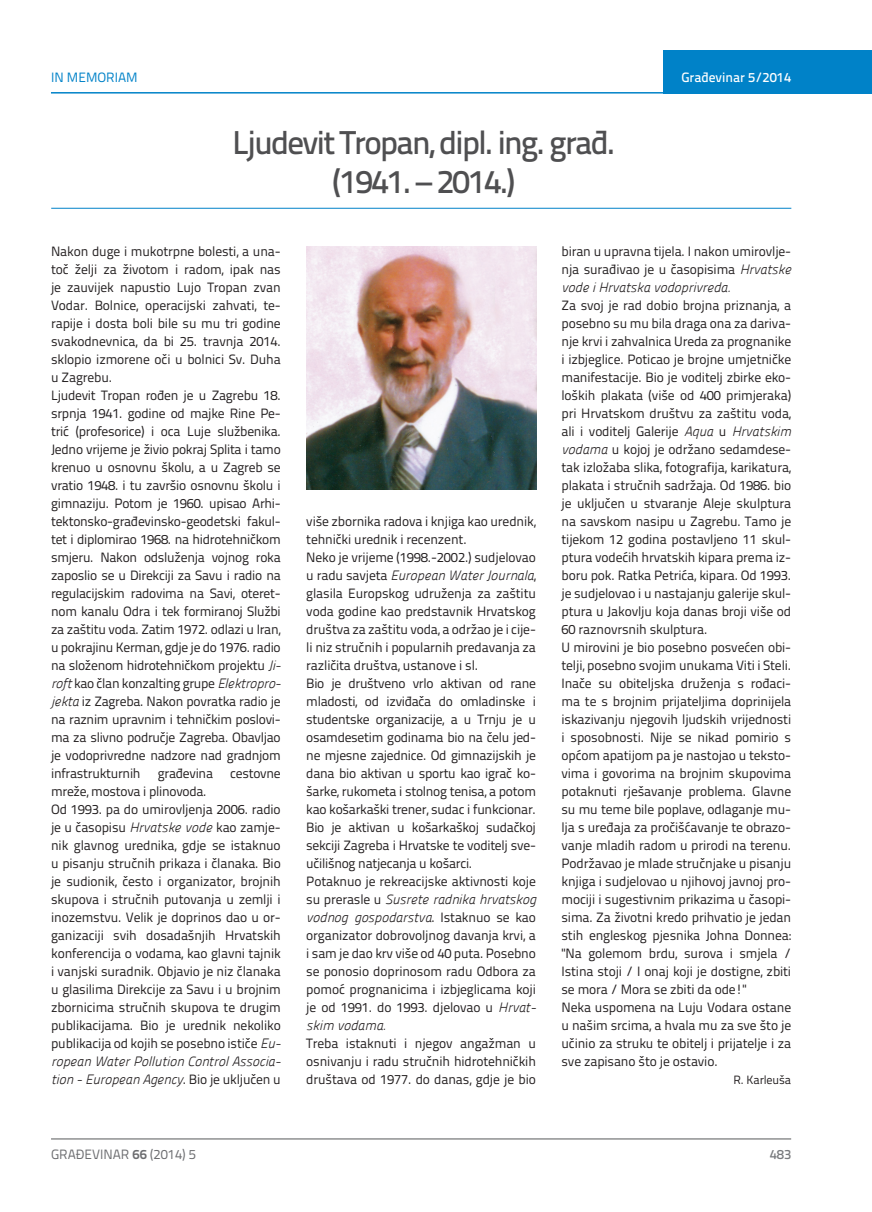
<style>
.page{position:relative;width:872px;height:1212px;background:#fff}
.page>*{position:absolute;margin:0;border:0;box-sizing:border-box;transform-origin:0 0}
.t1{font:500 33px/39px "Titillium Text 22 L";letter-spacing:-.05em;color:#4f4f51;text-align:center}
.t2{font:13.5px/18px "Titillium Text 22 L";letter-spacing:-.01em;color:#231f20}
.t3{font:italic 13.5px/18px "Panefresco 250 wt";letter-spacing:-.01em;color:#231f20}
.t4{font:13.5px "Titillium Text 22 L";color:#6c6d70}
.t5{font:500 13.5px "Titillium Text 22 L";color:#fff}
.t6{font:13.5px "Titillium Text 22 L";color:#0082c8}
.t7{font:500 13.5px "Titillium Text 22 L";color:#787a7d}
.t8{font:12px "Titillium Text 22 L";letter-spacing:-.01em;color:#231f20}
.s1{font-family:"Panefresco 250 wt";font-style:italic}
.s2{font-family:"Titillium Text 22 L";font-style:normal}
.s3{font-weight:700}
</style>
<div class="page">
<hr style="left:51px;top:1139px;width:740px;height:1px;background:#57585a">
<div style="left:663px;top:50px;width:209px;height:44px;background:#0082c8"></div>
<hr style="left:51px;top:92px;width:821px;height:2px;background:#0082c8">
<hr style="left:51px;top:208px;width:740px;height:1px;background:#0082c8">
<img style="left:306px;top:247px;width:230px;height:243px">
<p class="t6" style="left:51px;top:68px;width:88px">IN MEMORIAM</p>
<p class="t5" style="left:681px;top:67px;width:111px">Građevinar 5/2014</p>
<h1 class="t1" style="left:233px;top:121px;width:384px">Ljudevit Tropan, dipl. ing. građ. (1941. – 2014.)</h1>
<p class="t2" style="left:51px;top:241px;width:231px">Nakon duge i mukotrpne bolesti, a una&shy;toč želji za životom i radom, ipak nas je zauvijek napustio Lujo Tropan zvan Vodar. Bolnice, operacijski zahvati, te&shy;rapije i dosta boli bile su mu tri godine svakodnevnica, da bi 25. travnja 2014. sklopio izmorene oči u bolnici Sv. Duha u Zagrebu.<br>Ljudevit Tropan rođen je u Zagrebu 18. srpnja 1941. godine od majke Rine Pe&shy;trić (profesorice) i oca Luje službenika.<br>Jedno vrijeme je živio pokraj Splita i tamo krenuo u osnovnu školu, a u Zagreb se vratio 1948. i tu završio osnovnu školu i gimnaziju. Potom je 1960. upisao Arhi&shy;tektonsko-građevinsko-geodetski fakul&shy;tet i diplomirao 1968. na hidrotehničkom smjeru. Nakon odsluženja vojnog roka zaposlio se u Direkciji za Savu i radio na regulacijskim radovima na Savi, oteret&shy;nom kanalu Odra i tek formiranoj Službi za zaštitu voda. Zatim 1972. odlazi u Iran, u pokrajinu Kerman, gdje je do 1976. radio na složenom hidrotehničkom projektu <span class="s1">Ji&shy;roft</span> kao član konzalting grupe <span class="s1">Elektropro&shy;jekta</span> iz Zagreba. Nakon povratka radio je na raznim upravnim i tehničkim poslovi&shy;ma za slivno područje Zagreba. Obavljao je vodoprivredne nadzore nad gradnjom infrastrukturnih</p>
<p class="t2" style="left:158px;top:763px;width:57px">građevina</p>
<p class="t2" style="left:230px;top:763px;width:52px">cestovne</p>
<p class="t2" style="left:51px;top:781px;width:231px">mreže, mostova i plinovoda.<br>Od 1993. pa do umirovljenja 2006. radio je u časopisu <span class="s1">Hrvatske vode</span> kao zamje&shy;nik glavnog urednika, gdje se istaknuo u pisanju stručnih prikaza i članaka. Bio je sudionik, često i organizator, brojnih skupova i stručnih putovanja u zemlji i inozemstvu. Velik je doprinos dao u or&shy;ganizaciji svih dosadašnjih Hrvatskih konferencija o vodama, kao glavni tajnik i vanjski suradnik. Objavio je niz članaka u glasilima Direkcije za Savu i u brojnim zbornicima stručnih skupova te drugim publikacijama. Bio je urednik nekoliko publikacija od kojih se posebno ističe <span class="s1">Eu-</span></p>
<p class="t3" style="left:51px;top:1052px;width:231px">ropean Water Pollution Control Associa&shy;tion - European Agency<span class="s2">. Bio je uključen u</span></p>
<p class="t2" style="left:306px;top:511px;width:231px">više zbornika radova i knjiga kao urednik, tehnički urednik i recenzent.<br>Neko je vrijeme (1998.-2002.) sudjelovao</p>
<p class="t3" style="left:306px;top:565px;width:231px"><span class="s2">u radu savjeta</span> European Water Journala<span class="s2">,</span></p>
<p class="t2" style="left:306px;top:583px;width:231px">glasila Europskog udruženja za zaštitu voda godine kao predstavnik Hrvatskog društva za zaštitu voda, a održao je i cije&shy;li niz stručnih i popularnih predavanja za različita društva, ustanove i sl.<br>Bio je društveno vrlo aktivan od rane mladosti, od izviđača do omladinske i studentske organizacije, a u Trnju je u osamdesetim godinama bio na čelu jed&shy;ne mjesne zajednice. Od gimnazijskih je dana bio aktivan u sportu kao igrač ko&shy;šarke, rukometa i stolnog tenisa, a potom kao košarkaški trener, sudac i funkcionar.<br>Bio je aktivan u košarkaškoj sudačkoj sekciji Zagreba i Hrvatske te voditelj sve&shy;učilišnog natjecanja u košarci.<br>Potaknuo je rekreacijske aktivnosti koje</p>
<p class="t3" style="left:306px;top:890px;width:231px"><span class="s2">su prerasle u</span> Susrete radnika hrvatskog vodnog gospodarstva<span class="s2">. Istaknuo se kao</span></p>
<p class="t2" style="left:306px;top:926px;width:231px;text-align:justify">organizator dobrovoljnog davanja krvi, a i sam je dao krv više od 40 puta. Posebno se ponosio doprinosom radu Odbora za pomoć prognanicima i izbjeglicama koji je od 1991. do 1993. djelovao u <span class="s1">Hrvat-</span></p>
<p class="t3" style="left:306px;top:1016px;width:81px">skim vodama.</p>
<p class="t2" style="left:306px;top:1034px;width:231px;text-align:justify">Treba istaknuti i njegov angažman u osnivanju i radu stručnih hidrotehničkih društava od 1977. do danas, gdje je bio</p>
<p class="t2" style="left:561px;top:241px;width:231px">biran u upravna tijela. I nakon umirovlje&shy;nja surađivao je u časopisima <span class="s1">Hrvatske</span></p>
<p class="t3" style="left:561px;top:277px;width:171px">vode i Hrvatska vodoprivreda.</p>
<p class="t2" style="left:561px;top:295px;width:231px">Za svoj je rad dobio brojna priznanja, a posebno su mu bila draga ona za dariva&shy;nje krvi i zahvalnica Ureda za prognanike i izbjeglice. Poticao je brojne umjetničke manifestacije. Bio je voditelj zbirke eko&shy;loških plakata (više od 400 primjeraka) pri Hrvatskom društvu za zaštitu voda, ali i voditelj Galerije <span class="s1">Aqua</span> u <span class="s1">Hrvatskim vodama</span> u kojoj je održano sedamdese&shy;tak izložaba slika, fotografija, karikatura, plakata i stručnih sadržaja. Od 1986. bio je uključen u stvaranje Aleje skulptura na savskom nasipu u Zagrebu. Tamo je tijekom 12 godina postavljeno 11 skul&shy;ptura vodećih hrvatskih kipara prema iz&shy;boru pok. Ratka Petrića, kipara. Od 1993. je sudjelovao i u nastajanju galerije skul&shy;ptura u Jakovlju koja danas broji više od 60 raznovrsnih skulptura.<br>U mirovini je bio posebno posvećen obi&shy;telji, posebno svojim unukama Viti i Steli.<br>Inače su obiteljska druženja s rođaci&shy;ma te s brojnim prijateljima doprinijela iskazivanju njegovih ljudskih vrijednosti i sposobnosti. Nije se nikad pomirio s općom apatijom pa je nastojao u teksto&shy;vima i govorima na brojnim skupovima potaknuti rješavanje problema. Glavne su mu teme bile poplave, odlaganje mu&shy;lja s uređaja za pročišćavanje te obrazo&shy;vanje mladih radom u prirodi na terenu.<br>Podržavao je mlade stručnjake u pisanju knjiga i sudjelovao u njihovoj javnoj pro&shy;mociji i sugestivnim prikazima u časopi&shy;sima. Za životni kredo prihvatio je jedan stih engleskog pjesnika Johna Donnea: "Na golemom brdu, surova i smjela / Istina stoji / I onaj koji je dostigne, zbiti se mora / Mora se zbiti da ode!"<br>Neka uspomena na Luju Vodara ostane u našim srcima, a hvala mu za sve što je učinio za struku te obitelj i prijatelje i za sve zapisano što je ostavio.</p>
<p class="t8" style="left:733px;top:1071px;width:59px">R. Karleuša</p>
<p class="t4" style="left:51px;top:1144px;width:146px">GRAĐEVINAR <span class="s3">66</span> (2014) 5</p>
<p class="t7" style="left:769px;top:1144px;width:23px">483</p>
</div>
